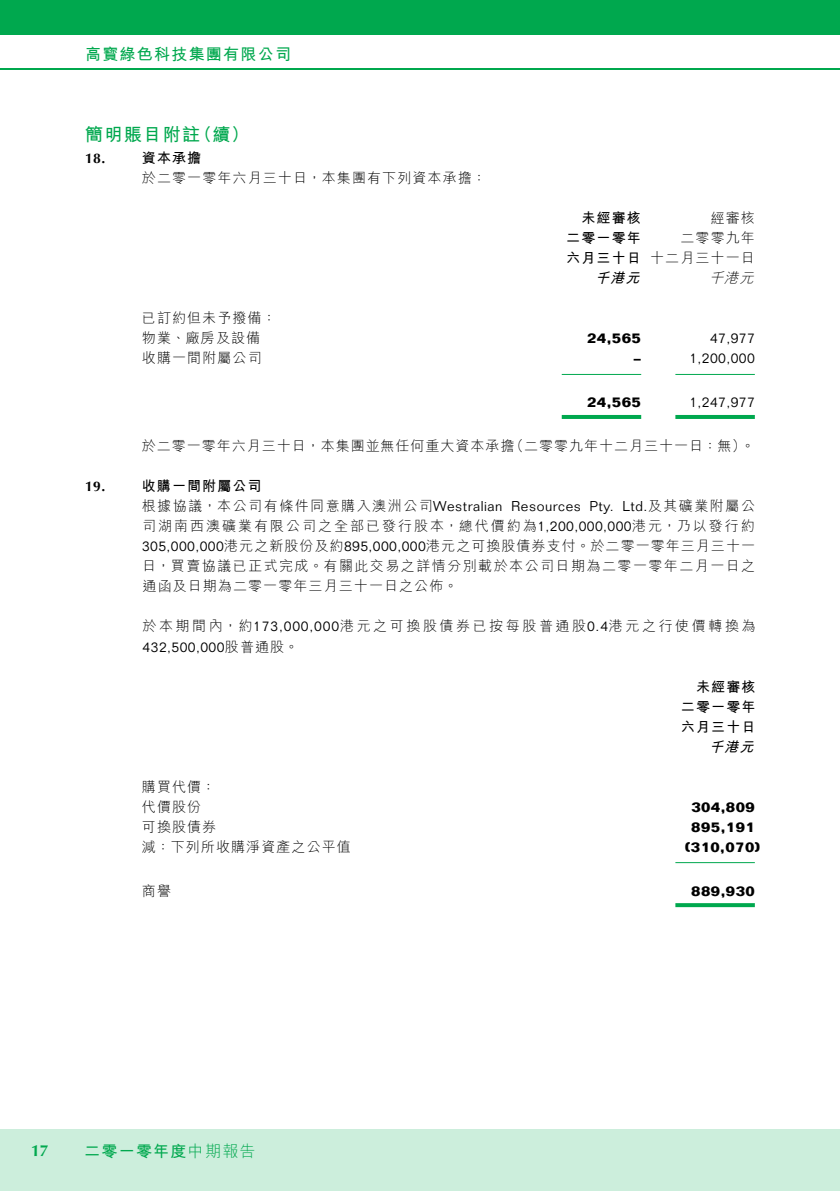
<style>
.page{position:relative;width:840px;height:1191px;background:#fff}
.page>*{position:absolute;margin:0;border:0;box-sizing:border-box;transform-origin:0 0}
.t1{font:700 18px "M Hei HK";letter-spacing:.08em;color:#00a84e}
.t2{font:700 16px "M Hei HK";letter-spacing:.08em;color:#00a84e}
.t3{font:700 16px "Optima LT Std";color:#00a84e}
.t4{font:300 14px/20px "M Hei HK";letter-spacing:.105em;color:#000}
.t5{font:300 14px "M Hei HK";letter-spacing:.08em;color:#000}
.t6{font:300 14px "Folio Std";letter-spacing:.03em;color:#000}
.t7{font:300 14px "M Hei HK";letter-spacing:.185em;color:#000}
.t8{font:700 14px "Folio Std";letter-spacing:.035em;color:#000}
.t9{font:700 14px/20px "M Hei HK";letter-spacing:.085em;color:#000;text-align:justify}
.t10{font:700 14px "Optima LT Std";color:#000}
.t11{font:italic 700 14px "M Hei HK";color:#000}
.t12{font:italic 300 14px "M Hei HK";color:#000}
.s1{font-family:"Folio Std"}
.s2{font-family:"M Hei HK"}
.s3{font-weight:300}
</style>
<div class="page">
<div style="left:0;top:1129px;width:839px;height:62px;background:#cceedc"></div>
<div style="left:0;top:0;width:839px;height:35px;background:#00a84e"></div>
<hr style="left:0;top:68px;width:839px;height:1px;background:#00a84e">
<hr style="left:561px;top:374px;width:79px;height:1px;background:#00a84e">
<hr style="left:675px;top:374px;width:79px;height:1px;background:#00a84e">
<hr style="left:561px;top:415px;width:79px;height:4px;background:#00a84e">
<hr style="left:675px;top:415px;width:79px;height:4px;background:#00a84e">
<hr style="left:675px;top:862px;width:79px;height:1px;background:#00a84e">
<svg style="left:675px;top:903px;width:79px;height:4px"></svg>
<p class="t2" style="left:85px;top:42px;width:207px">高寳綠色科技集團有限公司</p>
<p class="t1" style="left:85px;top:121px;width:117px">簡明賬目附註</p>
<p class="t9" style="left:142px;top:147px;width:61px">資本承擔</p>
<p class="t1" style="left:194px;top:121px;width:57px">（續(</p>
<p class="t10" style="left:85px;top:150px;width:22px">18.</p>
<p class="t10" style="left:85px;top:478px;width:22px">19.</p>
<p class="t5" style="left:142px;top:168px;width:345px">於二零一零年六月三十日，本集團有下列資本承擔：</p>
<p class="t5" style="left:142px;top:308px;width:136px">已訂約但未予撥備：</p>
<p class="t5" style="left:142px;top:328px;width:120px">物業、廠房及設備</p>
<p class="t5" style="left:142px;top:348px;width:121px">收購一間附屬公司</p>
<p class="t9" style="left:581px;top:207px;width:61px">未經審核</p>
<p class="t5" style="left:710px;top:208px;width:46px">經審核</p>
<p class="t9" style="left:566px;top:227px;width:76px">二零一零年</p>
<p class="t5" style="left:680px;top:228px;width:76px">二零零九年</p>
<p class="t9" style="left:566px;top:247px;width:76px">六月三十日</p>
<p class="t5" style="left:649px;top:248px;width:106px">十二月三十一日</p>
<p class="t11" style="left:594px;top:268px;width:51px">千港元</p>
<p class="t12" style="left:708px;top:268px;width:51px">千港元</p>
<p class="t8" style="left:587px;top:330px;width:55px">24,565</p>
<p class="t6" style="left:709px;top:330px;width:46px">47,977</p>
<p class="t8" style="left:633px;top:350px;width:8px">–</p>
<p class="t6" style="left:689px;top:350px;width:67px">1,200,000</p>
<p class="t8" style="left:586px;top:394px;width:55px">24,565</p>
<p class="t6" style="left:689px;top:394px;width:67px">1,247,977</p>
<p class="t5" style="left:509px;top:436px;width:237px">（二零零九年十二月三十一日：無(</p>
<p class="t5" style="left:142px;top:436px;width:374px">於二零一零年六月三十日，本集團並無任何重大資本承擔</p>
<p class="t9" style="left:142px;top:475px;width:121px">收購一間附屬公司</p>
<p class="t5" style="left:740px;top:436px;width:15px">。</p>
<p class="t4" style="left:622px;top:496px;width:134px"><span class="s1">Ltd.</span>及其礦業附屬公</p>
<p class="t4" style="left:142px;top:496px;width:614px">根據協議，本公司有條件同意購入澳洲公司<span class="s1">Westralian<br></span>司湖南西澳礦業有限公司之全部已發行股本，總代價約為<span class="s1">1,200,000,000</span>港元，乃以發行約<span class="s1">305,000,000</span>港元之新股份及約<span class="s1">895,000,000</span>港元之可換股債券支付。於二零一零年三月三十一日，買賣協議已正式完成。有關此交易之詳情分別載於本公司日期為二零一零年二月一日之通函及日期為二零一零年三月三十一日之公佈。</p>
<p class="t7" style="left:142px;top:616px;width:614px">於本期間內，約<span class="s1">173,000,000</span>港元之可換股債券已按每股普通股<span class="s1">0.4</span>港元之行使價轉換為</p>
<p class="t6" style="left:143px;top:638px;width:157px">432,500,000<span class="s2">股普通股。</span></p>
<p class="t9" style="left:680px;top:675px;width:76px;text-indent:15px">未經審核二零一零年六月三十日</p>
<p class="t11" style="left:708px;top:736px;width:51px">千港元</p>
<p class="t5" style="left:142px;top:776px;width:75px">購買代價：</p>
<p class="t8" style="left:691px;top:798px;width:65px">304,809</p>
<p class="t6" style="left:510px;top:498px;width:71px">Resources</p>
<p class="t6" style="left:589px;top:498px;width:26px">Pty.</p>
<p class="t5" style="left:142px;top:796px;width:61px">代價股份</p>
<p class="t5" style="left:142px;top:816px;width:76px">可換股債券</p>
<p class="t8" style="left:691px;top:818px;width:65px">895,191</p>
<p class="t5" style="left:142px;top:836px;width:210px">減：下列所收購淨資產之公平值</p>
<p class="t8" style="left:684px;top:838px;width:77px">)310,070(</p>
<p class="t5" style="left:142px;top:880px;width:31px">商譽</p>
<p class="t8" style="left:691px;top:882px;width:65px">889,930</p>
<p class="t3" style="left:31px;top:1141px;width:19px">17</p>
<p class="t2" style="left:84px;top:1139px;width:173px">二零一零年度<span class="s3">中期報告</span></p>
</div>
